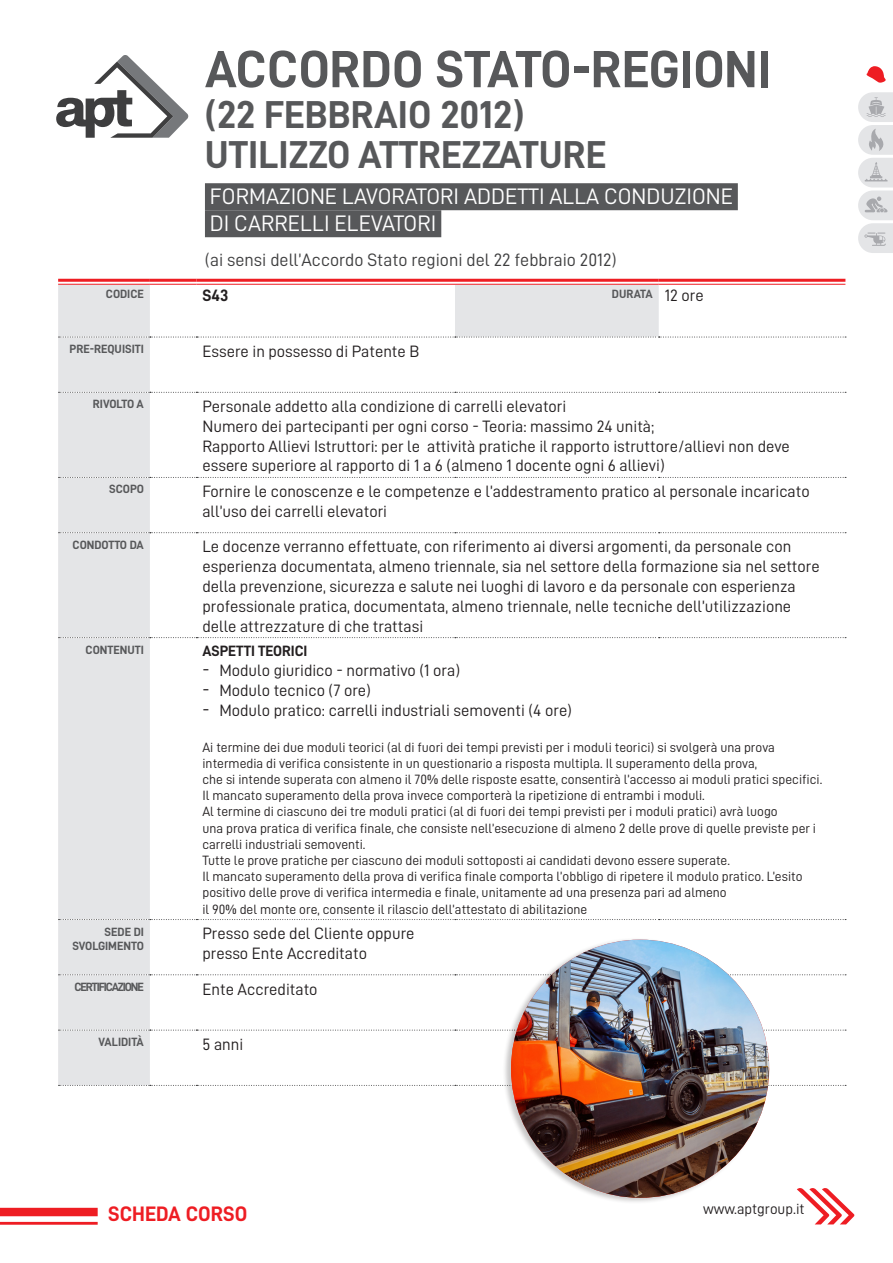
<style>
.page{position:relative;width:893px;height:1263px;background:#fff}
.page>*{position:absolute;margin:0;border:0;box-sizing:border-box;transform-origin:0 0}
.t1{font:52.5px "D DIN Bold";letter-spacing:-.01em;color:#57585a}
.t2{font:39px "D DIN Bold";color:#57585a}
.sototitolo_schede{font:22.5px "D DIN";color:#fff}
.t3{font:21px "D DIN Bold";color:#ee1d23}
.t4{font:18px "D DIN";color:#3e3e3f}
.t5{font:16.5px/19.8px "D DIN";color:#231f20}
.t6{font:16.5px "D DIN Bold";color:#231f20}
.t7{font:15px "D DIN";color:#231f20}
.t8{font:15px "D DIN Bold";color:#231f20}
.t9{font:13.5px/16.2px "D DIN";color:#231f20}
.t10{font:12px "D DIN Bold";letter-spacing:-.01em;color:#57585a}
.t11{font:12px "D DIN Bold";letter-spacing:-.09em;color:#57585a}
.s1{font-size:18px}
</style>
<div class="page">
<div style="left:0;top:1208px;width:98px;height:8px;background:#ee1d23"></div>
<hr style="left:0;top:1222px;width:98px;height:3px;background:#ee1d23">
<svg style="left:866px;top:66px;width:20px;height:17px"></svg>
<svg style="left:858px;top:92px;width:35px;height:161px"></svg>
<svg style="left:797px;top:1188px;width:57px;height:36px"></svg>
<svg style="left:56px;top:55px;width:133px;height:83px"></svg>
<svg style="left:58px;top:285px;width:601px;height:800px"></svg>
<svg style="left:58px;top:283px;width:92px;height:1px"></svg>
<svg style="left:150px;top:283px;width:46px;height:1px"></svg>
<svg style="left:196px;top:283px;width:259px;height:1px"></svg>
<svg style="left:659px;top:283px;width:186px;height:1px"></svg>
<svg style="left:455px;top:283px;width:204px;height:1px"></svg>
<svg style="left:59px;top:337px;width:787px;height:1px"></svg>
<svg style="left:59px;top:392px;width:787px;height:1px"></svg>
<svg style="left:59px;top:477px;width:787px;height:1px"></svg>
<svg style="left:59px;top:532px;width:787px;height:1px"></svg>
<svg style="left:59px;top:637px;width:787px;height:1px"></svg>
<svg style="left:59px;top:919px;width:787px;height:1px"></svg>
<svg style="left:59px;top:974px;width:787px;height:1px"></svg>
<svg style="left:59px;top:1030px;width:787px;height:1px"></svg>
<svg style="left:59px;top:1085px;width:787px;height:1px"></svg>
<hr style="left:58px;top:279px;width:92px;height:3px;background:#ee1d23">
<hr style="left:58px;top:284px;width:92px;height:1px;background:#ee1d23">
<hr style="left:150px;top:279px;width:46px;height:3px;background:#ee1d23">
<hr style="left:150px;top:284px;width:46px;height:1px;background:#ee1d23">
<hr style="left:196px;top:279px;width:259px;height:3px;background:#ee1d23">
<hr style="left:196px;top:284px;width:259px;height:1px;background:#ee1d23">
<hr style="left:659px;top:279px;width:186px;height:3px;background:#ee1d23">
<hr style="left:659px;top:284px;width:186px;height:1px;background:#ee1d23">
<hr style="left:455px;top:279px;width:204px;height:3px;background:#ee1d23">
<hr style="left:455px;top:284px;width:204px;height:1px;background:#ee1d23">
<div style="left:205px;top:183px;width:533px;height:27px;background:#57585a"></div>
<div style="left:205px;top:210px;width:236px;height:27px;background:#57585a"></div>
<div style="left:502px;top:937px;width:267px;height:267px;background:#231f20;opacity:.25"></div>
<img style="left:511px;top:940px;width:258px;height:258px;border-radius:129px">
<p class="t1" style="left:205px;top:40px;width:568px">ACCORDO STATO-REGIONI</p>
<p class="t2" style="left:205px;top:93px;width:321px">(22 FEBBRAIO 2012)</p>
<p class="t2" style="left:205px;top:133px;width:403px">UTILIZZO ATTREZZATURE</p>
<p class="sototitolo_schede" style="left:210px;top:184px;width:525px">FORMAZIONE LAVORATORI ADDETTI ALLA CONDUZIONE</p>
<p class="sototitolo_schede" style="left:210px;top:211px;width:228px">DI CARRELLI ELEVATORI</p>
<p class="t4" style="left:205px;top:250px;width:413px">(ai sensi dell’Accordo Stato regioni del 22 febbraio 2012)</p>
<p class="t10" style="left:106px;top:287px;width:39px">CODICE</p>
<p class="t6" style="left:202px;top:287px;width:27px">S43</p>
<p class="t10" style="left:612px;top:287px;width:42px">DURATA</p>
<p class="t5" style="left:665px;top:286px;width:40px">12 ore</p>
<p class="t10" style="left:70px;top:342px;width:76px">PRE-REQUISITI</p>
<p class="t5" style="left:202px;top:341px;width:219px">Essere in possesso di Patente B</p>
<p class="t10" style="left:93px;top:397px;width:53px">RIVOLTO A</p>
<p class="t5" style="left:202px;top:396px;width:365px">Personale addetto alla condizione di carrelli elevatori</p>
<p class="t5" style="left:202px;top:416px;width:453px">Numero dei partecipanti per ogni corso - Teoria: massimo 24 unità;</p>
<p class="t5" style="left:202px;top:436px;width:589px">Rapporto Allievi Istruttori: per le attività pratiche il rapporto istruttore/allievi non deve essere superiore al rapporto di 1 a 6 (almeno 1 docente ogni 6 allievi)</p>
<p class="t10" style="left:109px;top:483px;width:36px">SCOPO</p>
<p class="t5" style="left:202px;top:481px;width:609px">Fornire le conoscenze e le competenze e l’addestramento pratico al personale incaricato all’uso dei carrelli elevatori</p>
<p class="t10" style="left:72px;top:538px;width:73px">CONDOTTO DA</p>
<p class="t5" style="left:202px;top:537px;width:619px">Le docenze verranno effettuate, con riferimento ai diversi argomenti, da personale con esperienza documentata, almeno triennale, sia nel settore della formazione sia nel settore della prevenzione, sicurezza e salute nei luoghi di lavoro e da personale con esperienza professionale pratica, documentata, almeno triennale, nelle tecniche dell’utilizzazione delle attrezzature di che trattasi</p>
<p class="t10" style="left:86px;top:643px;width:60px">CONTENUTI</p>
<p class="t8" style="left:202px;top:643px;width:107px">ASPETTI TEORICI</p>
<p class="t5" style="left:202px;top:660px;width:259px"><span class="s1">-</span> Modulo giuridico - normativo (1 ora)</p>
<p class="t5" style="left:202px;top:680px;width:170px"><span class="s1">-</span> Modulo tecnico (7 ore)</p>
<p class="t5" style="left:202px;top:700px;width:371px"><span class="s1">-</span> Modulo pratico: carrelli industriali semoventi (4 ore)</p>
<p class="t9" style="left:202px;top:738px;width:574px">Ai termine dei due moduli teorici (al di fuori dei tempi previsti per i moduli teorici) si svolgerà una prova intermedia di verifica consistente in un questionario a risposta multipla. Il superamento della prova,</p>
<p class="t9" style="left:202px;top:771px;width:621px">che si intende superata con almeno il 70% delle risposte esatte, consentirà l’accesso ai moduli pratici specifici.<br>Il mancato superamento della prova invece comporterà la ripetizione di entrambi i moduli.</p>
<p class="t9" style="left:202px;top:803px;width:577px">Al termine di ciascuno dei tre moduli pratici (al di fuori dei tempi previsti per i moduli pratici) avrà luogo</p>
<p class="t9" style="left:202px;top:819px;width:615px">una prova pratica di verifica finale, che consiste nell’esecuzione di almeno 2 delle prove di quelle previste per i carrelli industriali semoventi.</p>
<p class="t9" style="left:202px;top:852px;width:529px">Tutte le prove pratiche per ciascuno dei moduli sottoposti ai candidati devono essere superate.</p>
<p class="t9" style="left:202px;top:868px;width:602px">Il mancato superamento della prova di verifica finale comporta l’obbligo di ripetere il modulo pratico. L’esito positivo delle prove di verifica intermedia e finale, unitamente ad una presenza pari ad almeno</p>
<p class="t9" style="left:202px;top:900px;width:386px">il 90% del monte ore, consente il rilascio dell’attestato di abilitazione</p>
<p class="t10" style="left:105px;top:925px;width:41px">SEDE DI</p>
<p class="t10" style="left:72px;top:939px;width:73px">SVOLGIMENTO</p>
<p class="t5" style="left:202px;top:923px;width:214px">Presso sede del Cliente oppure</p>
<p class="t5" style="left:202px;top:943px;width:166px">presso Ente Accreditato</p>
<p class="t11" style="left:74px;top:980px;width:71px">CERTIFICAZIONE</p>
<p class="t5" style="left:202px;top:979px;width:117px">Ente Accreditato</p>
<p class="t10" style="left:99px;top:1035px;width:47px">VALIDITÀ</p>
<p class="t5" style="left:202px;top:1034px;width:42px">5 anni</p>
<h3 class="t3" style="left:108px;top:1202px;width:141px">SCHEDA CORSO</h3>
<p class="t7" style="left:703px;top:1201px;width:103px">www.aptgroup.it</p>
</div>
